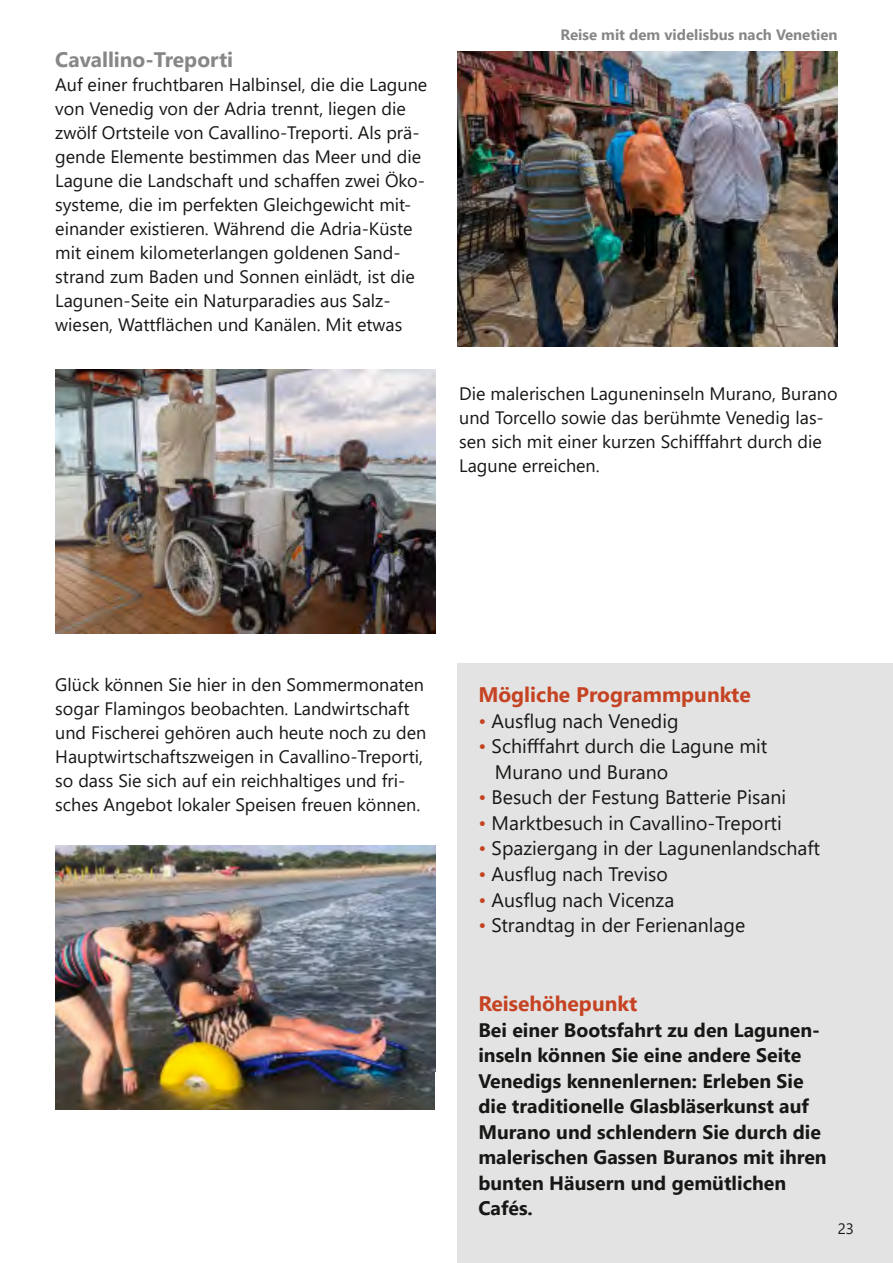
<style>
.page{position:relative;width:893px;height:1263px;background:#fff}
.page>*{position:absolute;margin:0;border:0;box-sizing:border-box;transform-origin:0 0}
.t1{font:700 21px "Segoe UI";color:#c54322}
.t2{font:700 21px "Segoe UI";color:#868786}
.t3{font:19.5px "Segoe UI";color:#171715}
.t4{font:700 19.5px "Segoe UI";color:#171715}
.t5{font:18px "Segoe UI";color:#171715}
.t6{font:700 15px "Segoe UI";color:#868786}
.t7{font:15px "Segoe UI";color:#171715}
.s1{color:#c54322}
</style>
<div class="page">
<img style="left:457px;top:51px;width:381px;height:296px">
<img style="left:55px;top:370px;width:381px;height:264px">
<img style="left:55px;top:846px;width:381px;height:263px">
<div style="left:457px;top:663px;width:436px;height:600px;background:#e3e3e3"></div>
<p class="t2" style="left:55px;top:51px;width:179px">Cavallino-Treporti</p>
<p class="t5" style="left:55px;top:77px;width:373px">Auf einer fruchtbaren Halbinsel, die die Lagune</p>
<p class="t5" style="left:55px;top:101px;width:352px">von Venedig von der Adria trennt, liegen die</p>
<p class="t5" style="left:55px;top:125px;width:366px">zwölf Ortsteile von Cavallino-Treporti. Als prä-</p>
<p class="t5" style="left:55px;top:149px;width:367px">gende Elemente bestimmen das Meer und die</p>
<p class="t5" style="left:55px;top:173px;width:371px">Lagune die Landschaft und schaffen zwei Öko-</p>
<p class="t5" style="left:55px;top:197px;width:358px">systeme, die im perfekten Gleichgewicht mit-</p>
<p class="t5" style="left:55px;top:221px;width:359px">einander existieren. Während die Adria-Küste</p>
<p class="t5" style="left:55px;top:245px;width:347px">mit einem kilometerlangen goldenen Sand-</p>
<p class="t5" style="left:55px;top:269px;width:361px">strand zum Baden und Sonnen einlädt, ist die</p>
<p class="t5" style="left:55px;top:293px;width:337px">Lagunen-Seite ein Naturparadies aus Salz-</p>
<p class="t5" style="left:55px;top:317px;width:349px">wiesen, Wattflächen und Kanälen. Mit etwas</p>
<p class="t6" style="left:561px;top:29px;width:279px">Reise mit dem videlisbus nach Venetien</p>
<p class="t5" style="left:459px;top:387px;width:380px">Die malerischen Laguneninseln Murano, Burano</p>
<p class="t5" style="left:459px;top:411px;width:366px">und Torcello sowie das berühmte Venedig las-</p>
<p class="t5" style="left:459px;top:435px;width:364px">sen sich mit einer kurzen Schifffahrt durch die</p>
<p class="t5" style="left:459px;top:459px;width:142px">Lagune erreichen.</p>
<p class="t5" style="left:55px;top:677px;width:370px">Glück können Sie hier in den Sommermonaten</p>
<p class="t5" style="left:55px;top:701px;width:356px">sogar Flamingos beobachten. Landwirtschaft</p>
<p class="t5" style="left:55px;top:725px;width:373px">und Fischerei gehören auch heute noch zu den</p>
<p class="t5" style="left:55px;top:749px;width:369px">Hauptwirtschaftszweigen in Cavallino-Treporti,</p>
<p class="t5" style="left:55px;top:773px;width:351px">so dass Sie sich auf ein reichhaltiges und fri-</p>
<p class="t5" style="left:55px;top:797px;width:366px">sches Angebot lokaler Speisen freuen können.</p>
<p class="t1" style="left:478px;top:687px;width:274px">Mögliche Programmpunkte</p>
<p class="t3" style="left:478px;top:714px;width:202px"><span class="s1">•</span> Ausflug nach Venedig</p>
<p class="t3" style="left:478px;top:739px;width:291px"><span class="s1">•</span> Schifffahrt durch die Lagune mit</p>
<p class="t3" style="left:495px;top:765px;width:175px">Murano und Burano</p>
<p class="t3" style="left:478px;top:790px;width:309px"><span class="s1">•</span> Besuch der Festung Batterie Pisani</p>
<p class="t3" style="left:478px;top:816px;width:305px"><span class="s1">•</span> Marktbesuch in Cavallino-Treporti</p>
<p class="t3" style="left:478px;top:841px;width:343px"><span class="s1">•</span> Spaziergang in der Lagunenlandschaft</p>
<p class="t3" style="left:478px;top:867px;width:191px"><span class="s1">•</span> Ausflug nach Treviso</p>
<p class="t3" style="left:478px;top:892px;width:197px"><span class="s1">•</span> Ausflug nach Vicenza</p>
<p class="t3" style="left:478px;top:918px;width:268px"><span class="s1">•</span> Strandtag in der Ferienanlage</p>
<p class="t1" style="left:478px;top:996px;width:160px">Reisehöhepunkt</p>
<p class="t4" style="left:478px;top:1023px;width:343px">Bei einer Bootsfahrt zu den Lagunen-</p>
<p class="t4" style="left:478px;top:1048px;width:324px">inseln können Sie eine andere Seite</p>
<p class="t4" style="left:478px;top:1074px;width:327px">Venedigs kennenlernen: Erleben Sie</p>
<p class="t4" style="left:478px;top:1099px;width:332px">die traditionelle Glasbläserkunst auf</p>
<p class="t4" style="left:478px;top:1125px;width:344px">Murano und schlendern Sie durch die</p>
<p class="t4" style="left:478px;top:1150px;width:350px">malerischen Gassen Buranos mit ihren</p>
<p class="t4" style="left:478px;top:1176px;width:309px">bunten Häusern und gemütlichen</p>
<p class="t4" style="left:478px;top:1201px;width:56px">Cafés.</p>
<p class="t7" style="left:838px;top:1223px;width:18px">23</p>
</div>
